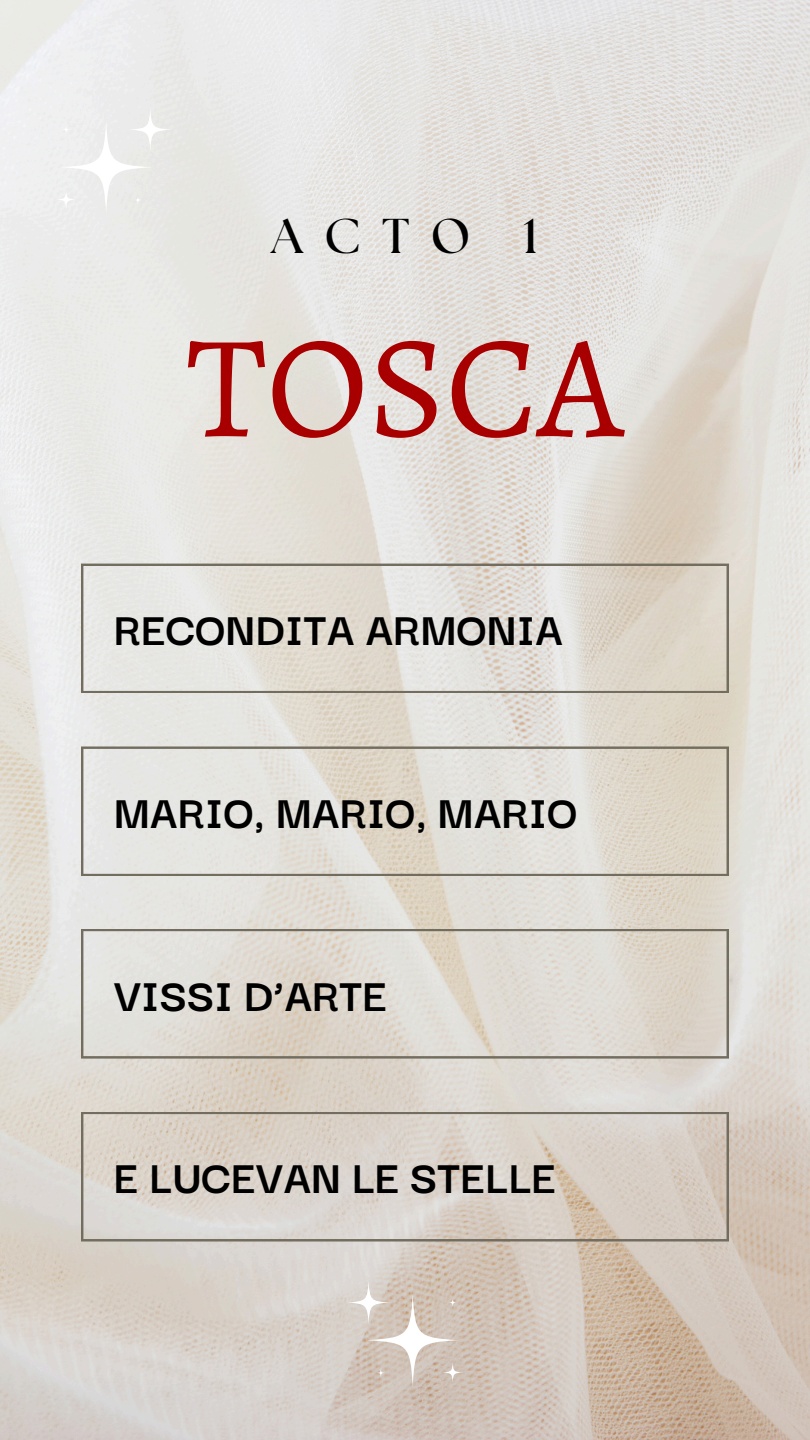
<style>
.page{position:relative;width:810px;height:1440px;background:#fff}
.page>*{position:absolute;margin:0;border:0;box-sizing:border-box;transform-origin:0 0}
.t1{font:146.7px "Alegreya SC";color:#a80000}
.t2{font:700 49.2px "Darker Grotesque";color:#000}
.t3{font:700 48.8px "The Seasons";color:#000}
</style>
<div class="page">
<img style="left:0;top:0;width:810px;height:1440px">
<svg style="left:81px;top:564px;width:648px;height:129px;background:#ddd9d1"></svg>
<svg style="left:81px;top:929px;width:648px;height:130px;background:#dad5cc"></svg>
<svg style="left:81px;top:746px;width:648px;height:130px;background:#ddd9d1"></svg>
<svg style="left:81px;top:1112px;width:648px;height:130px;background:#d5cdc4"></svg>
<svg style="left:56px;top:108px;width:116px;height:105px"></svg>
<svg style="left:347px;top:1281px;width:116px;height:105px;background:#d5c9be"></svg>
<p class="t3" style="left:272px;top:214px;width:268px">ACTO 1</p>
<p class="t1" style="left:187px;top:287px;width:438px">TOSCA</p>
<p class="t2" style="left:114px;top:593px;width:451px">RECONDITA ARMONIA</p>
<p class="t2" style="left:114px;top:776px;width:465px">MARIO, MARIO, MARIO</p>
<p class="t2" style="left:114px;top:958px;width:275px">VISSI D’ARTE</p>
<p class="t2" style="left:114px;top:1141px;width:444px">E LUCEVAN LE STELLE</p>
</div>
